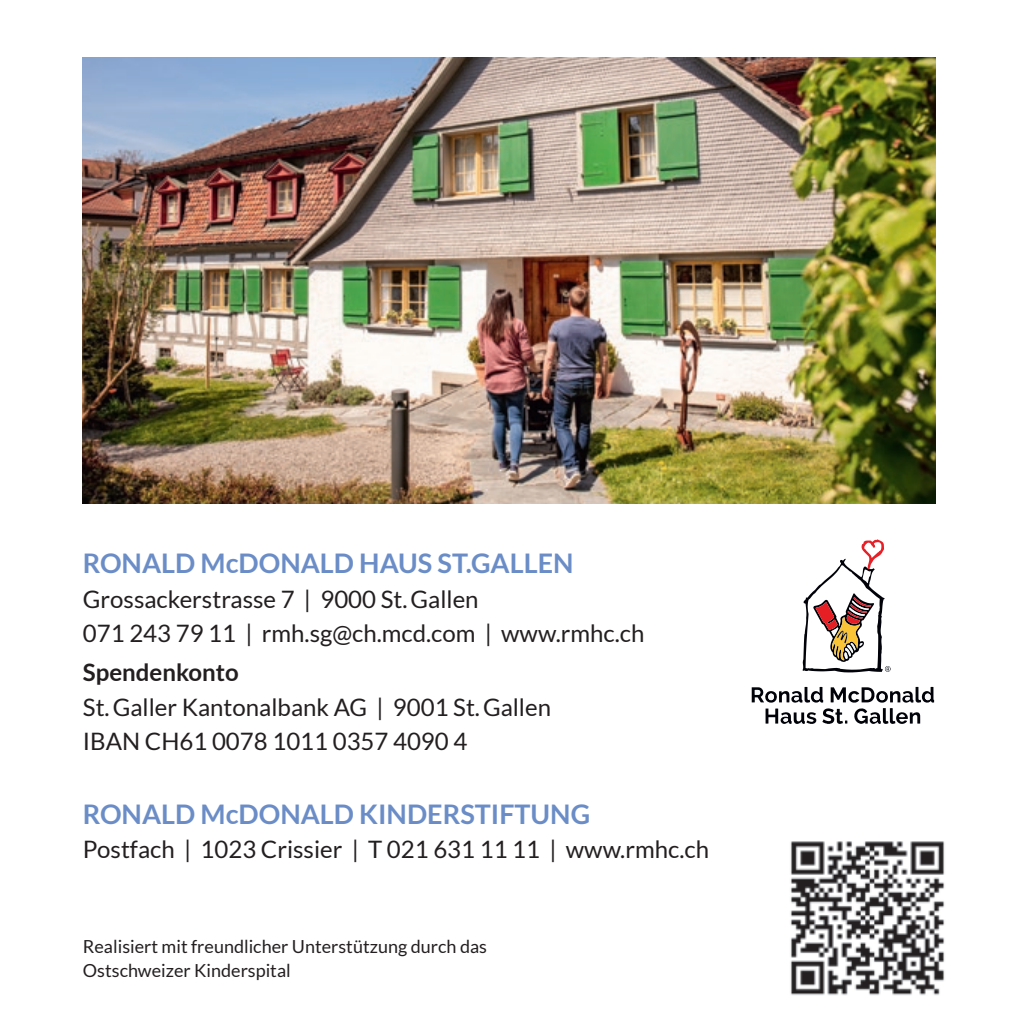
<style>
.page{position:relative;width:1021px;height:1021px;background:#fff}
.page>*{position:absolute;margin:0;border:0;box-sizing:border-box;transform-origin:0 0}
.t1{font:700 27px "Lato";color:#6b8dc7}
.t2{font:24px/34.5px "Lato";color:#231f20}
.t3{font:700 24px "Lato";color:#231f20}
.t4{font:18px/24px "Lato";color:#231f20}
</style>
<div class="page">
<svg style="left:751px;top:539px;width:183px;height:185px"></svg>
<img style="left:790px;top:841px;width:155px;height:154px">
<img style="left:83px;top:57px;width:852px;height:446px">
<p class="t1" style="left:83px;top:547px;width:492px">RONALD McDONALD HAUS ST.GALLEN</p>
<p class="t2" style="left:83px;top:581px;width:563px">Grossackerstrasse 7 | 9000 St.Gallen<br>071 243 79 11 | rmh.sg@ch.mcd.com | www.rmhc.ch</p>
<p class="t3" style="left:83px;top:658px;width:157px">Spendenkonto</p>
<p class="t2" style="left:83px;top:689px;width:469px">St.Galler Kantonalbank AG | 9001 St.Gallen<br>IBAN CH61 0078 1011 0357 4090 4</p>
<p class="t1" style="left:83px;top:798px;width:509px">RONALD McDONALD KINDERSTIFTUNG</p>
<p class="t2" style="left:83px;top:832px;width:627px">Postfach | 1023 Crissier | T 021 631 11 11 | www.rmhc.ch</p>
<p class="t4" style="left:83px;top:933px;width:405px">Realisiert mit freundlicher Unterstützung durch das<br>Ostschweizer Kinderspital</p>
</div>
